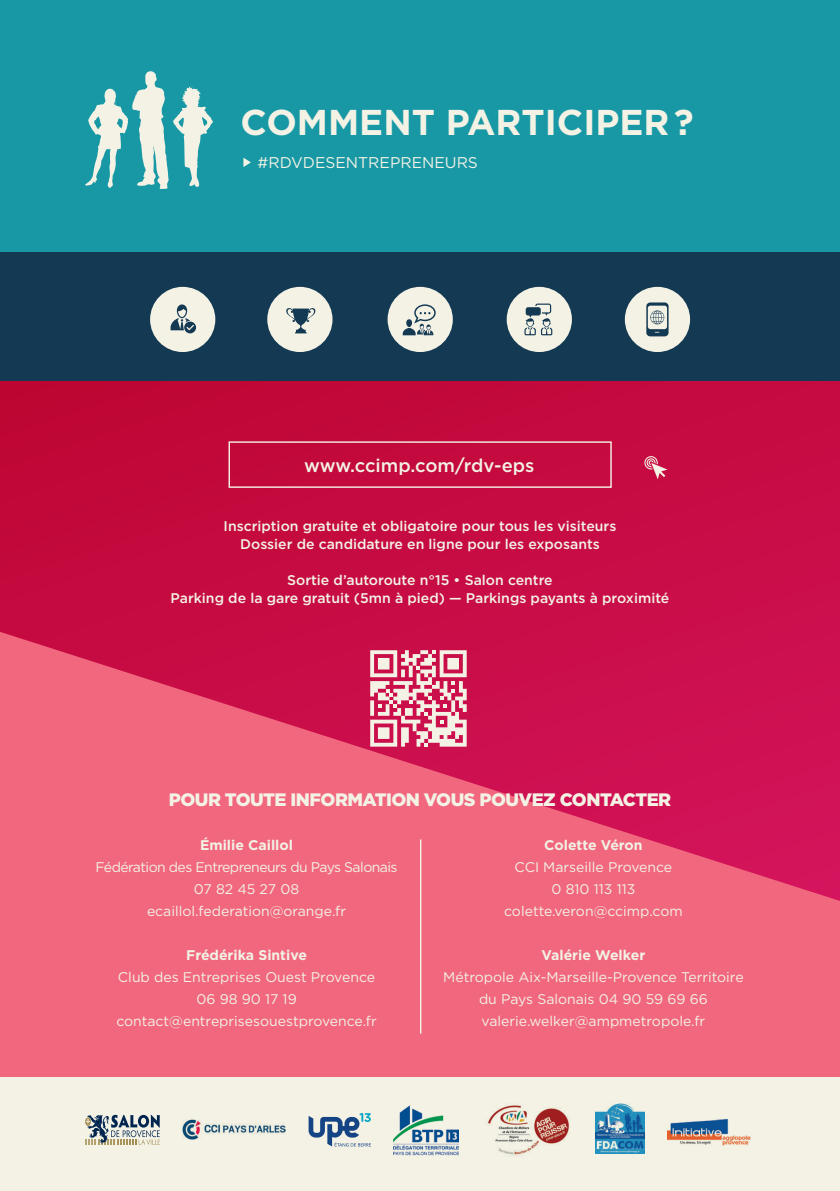
<style>
.page{position:relative;width:840px;height:1191px;background:#fff}
.page>*{position:absolute;margin:0;border:0;box-sizing:border-box;transform-origin:0 0}
.t1{font:700 35.8px "Gotham";color:#f3f2e5}
.t2{font:500 18.4px "Gotham";color:#f3f2e5}
.t3{font:900 18px "Gotham";letter-spacing:-.03em;color:#f3f2e5}
.t4{font:15.6px "Gotham";color:#f3f2e5}
.t5{font:14px/22px "Gotham";color:#f3f2e5;text-align:center}
.t6{font:500 14px/18px "Gotham";color:#f3f2e5;text-align:center}
.t7{font:14px/22px "Gotham";letter-spacing:-.04em;color:#f3f2e5;text-align:center}
.t8{font:700 14px "Gotham";color:#f3f2e5}
</style>
<div class="page">
<div style="left:0;top:0;width:839px;height:1101px;background:#c50a40"></div>
<svg style="left:0;top:632px;width:839px;height:445px;fill:#f1677e"></svg>
<svg style="left:644px;top:456px;width:23px;height:23px"></svg>
<div style="left:0;top:1077px;width:839px;height:114px;background:#f3f2e5"></div>
<div style="left:0;top:0;width:839px;height:274px;background:#1898a5"></div>
<div style="left:228px;top:441px;width:383px;height:47px;border:1px solid #f3f2e5"></div>
<svg style="left:370px;top:650px;width:96px;height:96px"></svg>
<div style="left:0;top:252px;width:839px;height:129px;background:#143953"></div>
<svg style="left:85px;top:71px;width:128px;height:118px"></svg>
<div style="left:506px;top:287px;width:65px;height:65px;background:#f3f2e5;border-radius:50%"></div>
<svg style="left:524px;top:303px;width:28px;height:32px"></svg>
<div style="left:150px;top:287px;width:65px;height:65px;background:#f3f2e5;border-radius:50%"></div>
<svg style="left:170px;top:304px;width:26px;height:29px"></svg>
<div style="left:387px;top:287px;width:65px;height:65px;background:#f3f2e5;border-radius:50%"></div>
<svg style="left:402px;top:304px;width:33px;height:31px"></svg>
<div style="left:267px;top:287px;width:65px;height:65px;background:#f3f2e5;border-radius:50%"></div>
<svg style="left:286px;top:308px;width:29px;height:25px"></svg>
<div style="left:624px;top:287px;width:65px;height:65px;background:#f3f2e5;border-radius:50%"></div>
<svg style="left:646px;top:302px;width:22px;height:34px"></svg>
<svg style="left:243px;top:158px;width:8px;height:9px"></svg>
<hr style="left:420px;top:839px;width:1px;height:194px;background:#f3f2e5">
<svg style="left:308px;top:1113px;width:63px;height:33px"></svg>
<svg style="left:85px;top:1114px;width:75px;height:30px"></svg>
<img style="left:595px;top:1103px;width:49px;height:50px">
<img style="left:393px;top:1105px;width:65px;height:50px">
<img style="left:487px;top:1105px;width:83px;height:50px">
<img style="left:182px;top:1119px;width:104px;height:21px">
<img style="left:667px;top:1119px;width:84px;height:27px">
<h1 class="t1" style="left:240px;top:99px;width:454px">COMMENT PARTICIPER ?</h1>
<p class="t4" style="left:257px;top:152px;width:222px">#RDVDESENTREPRENEURS</p>
<h2 class="t2" style="left:304px;top:453px;width:231px">www.ccimp.com/rdv-eps</h2>
<p class="t6" style="left:223px;top:516px;width:394px">Inscription gratuite et obligatoire pour tous les visiteurs<br>Dossier de candidature en ligne pour les exposants</p>
<p class="t6" style="left:170px;top:570px;width:500px">Sortie d’autoroute n°15 • Salon centre<br>Parking de la gare gratuit (5mn à pied) — Parkings payants à proximité</p>
<p class="t3" style="left:169px;top:787px;width:503px">POUR TOUTE INFORMATION VOUS POUVEZ CONTACTER</p>
<p class="t8" style="left:200px;top:835px;width:94px">Émilie Caillol</p>
<p class="t7" style="left:95px;top:855px;width:303px">Fédération des Entrepreneurs du Pays Salonais<br>07 82 45 27 08 ecaillol.federation@orange.fr</p>
<p class="t8" style="left:186px;top:945px;width:122px">Frédérika Sintive</p>
<p class="t5" style="left:116px;top:965px;width:262px">Club des Entreprises Ouest Provence<br>06 98 90 17 19 contact@entreprisesouestprovence.fr</p>
<p class="t8" style="left:544px;top:835px;width:100px">Colette Véron</p>
<p class="t5" style="left:504px;top:855px;width:180px">CCI Marseille Provence<br>0 810 113 113 colette.veron@ccimp.com</p>
<p class="t8" style="left:541px;top:945px;width:105px">Valérie Welker</p>
<p class="t5" style="left:443px;top:965px;width:302px">Métropole Aix-Marseille-Provence Territoire du Pays Salonais 04 90 59 69 66 valerie.welker@ampmetropole.fr</p>
</div>
